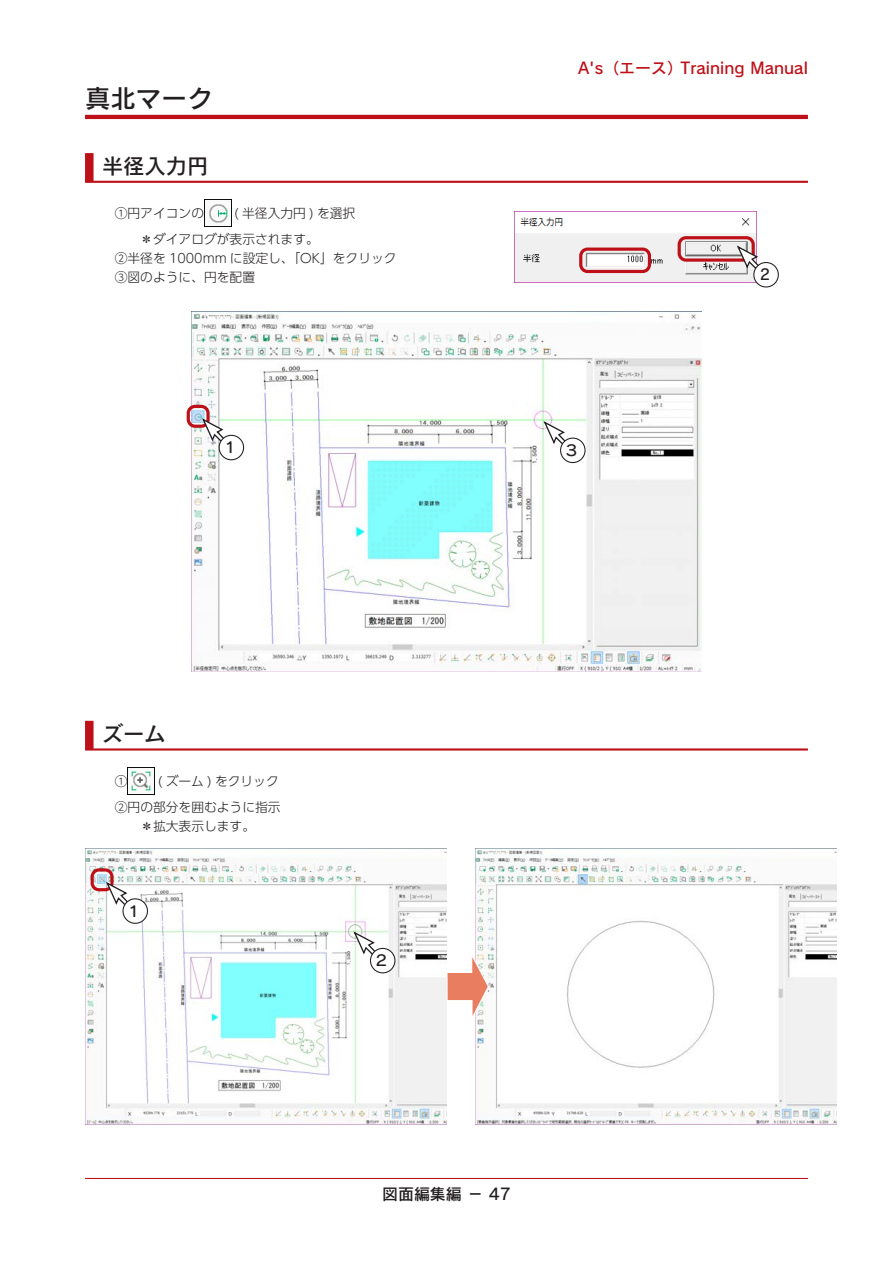
<style>
.page{position:relative;width:893px;height:1263px;background:#fff}
.page>*{position:absolute;margin:0;border:0;box-sizing:border-box;transform-origin:0 0}
.大見出し{font:25.5px "Rodin Pro N DB";color:#231f20}
.中見出し{font:21.3px "Rodin Pro N DB";color:#231f20}
.t1{font:15.9px "Rodin Pro N DB";color:#bd1018}
.t2{font:15.9px "Rodin Pro N DB";color:#231f20}
.本文{font:14.85px "Rodin Pro N DB";color:#231f20}
.操作{font:300 12.75px "UD Shin Go Pr 6 N";color:#231f20}
</style>
<div class="page">
<hr style="left:85px;top:1178px;width:723px;height:1px;background:#bd1018">
<hr style="left:85px;top:115px;width:723px;height:4px;background:#bd1018">
<div style="left:85px;top:153px;width:723px;height:30px;background:#bd1018"></div>
<div style="left:94px;top:151px;width:718px;height:30px;background:#fff"></div>
<img style="left:204px;top:199px;width:27px;height:27px">
<img style="left:191px;top:311px;width:511px;height:360px">
<svg style="left:85px;top:721px;width:723px;height:29px;background:#c93e44"></svg>
<div style="left:94px;top:719px;width:718px;height:29px;background:#fff"></div>
<img style="left:128px;top:767px;width:27px;height:27px">
<img style="left:85px;top:848px;width:361px;height:277px">
<img style="left:475px;top:848px;width:361px;height:277px">
<svg style="left:446px;top:950px;width:44px;height:72px"></svg>
<div style="left:91px;top:868px;width:23px;height:23px;border:3px solid #bd1018;border-radius:7px"></div>
<svg style="left:104px;top:880px;width:26px;height:27px"></svg>
<div style="left:123px;top:899px;width:24px;height:24px;background:#fff;border-radius:50%"></div>
<div style="left:122px;top:898px;width:26px;height:26px;border:1px solid #231f20;border-radius:50%"></div>
<svg style="left:352px;top:930px;width:25px;height:26px"></svg>
<div style="left:370px;top:948px;width:25px;height:25px;background:#fff;border-radius:50%"></div>
<div style="left:370px;top:948px;width:25px;height:25px;border:1px solid #231f20;border-radius:50%"></div>
<div style="left:187px;top:405px;width:23px;height:23px;border:3px solid #bd1018;border-radius:7px"></div>
<svg style="left:201px;top:417px;width:25px;height:26px"></svg>
<div style="left:219px;top:435px;width:25px;height:25px;background:#fff;border-radius:50%"></div>
<div style="left:219px;top:435px;width:25px;height:25px;border:1px solid #231f20;border-radius:50%"></div>
<svg style="left:542px;top:419px;width:25px;height:27px"></svg>
<div style="left:561px;top:438px;width:24px;height:25px;background:#fff;border-radius:50%"></div>
<div style="left:560px;top:438px;width:26px;height:25px;border:1px solid #231f20;border-radius:50%"></div>
<img style="left:514px;top:212px;width:243px;height:70px">
<div style="left:678px;top:236px;width:77px;height:26px;border:3px solid #bd1018;border-radius:7px"></div>
<svg style="left:735px;top:244px;width:25px;height:26px"></svg>
<div style="left:754px;top:263px;width:24px;height:24px;background:#fff;border-radius:50%"></div>
<div style="left:753px;top:262px;width:26px;height:25px;border:1px solid #231f20;border-radius:50%"></div>
<div style="left:579px;top:248px;width:72px;height:25px;border:3px solid #bd1018;border-radius:7px"></div>
<p class="大見出し" style="left:85px;top:81px;width:129px">真北マーク</p>
<p class="中見出し" style="left:102px;top:152px;width:108px">半径入力円</p>
<p class="操作" style="left:115px;top:203px;width:91px">①円アイコンの</p>
<p class="操作" style="left:234px;top:203px;width:123px">( 半径入力円 ) を選択</p>
<p class="操作" style="left:140px;top:229px;width:180px">＊ダイアログが表示されます。</p>
<p class="操作" style="left:115px;top:248px;width:283px">②半径を 1000mm に設定し、「OK」をクリック</p>
<p class="操作" style="left:115px;top:267px;width:142px">③図のように、円を配置</p>
<p class="t1" style="left:578px;top:57px;width:231px">A's（エース）Training Manual</p>
<p class="本文" style="left:760px;top:265px;width:12px">2</p>
<p class="本文" style="left:223px;top:438px;width:16px">１</p>
<p class="本文" style="left:564px;top:441px;width:16px">３</p>
<p class="中見出し" style="left:102px;top:719px;width:65px">ズーム</p>
<p class="操作" style="left:115px;top:770px;width:14px">①</p>
<p class="操作" style="left:158px;top:770px;width:123px">( ズーム ) をクリック</p>
<p class="操作" style="left:115px;top:797px;width:167px">②円の部分を囲むように指示</p>
<p class="操作" style="left:140px;top:816px;width:116px">＊拡大表示します。</p>
<p class="本文" style="left:127px;top:901px;width:16px">１</p>
<p class="本文" style="left:374px;top:951px;width:16px">２</p>
<p class="t2" style="left:382px;top:1184px;width:130px">図面編集編 － 47</p>
</div>
